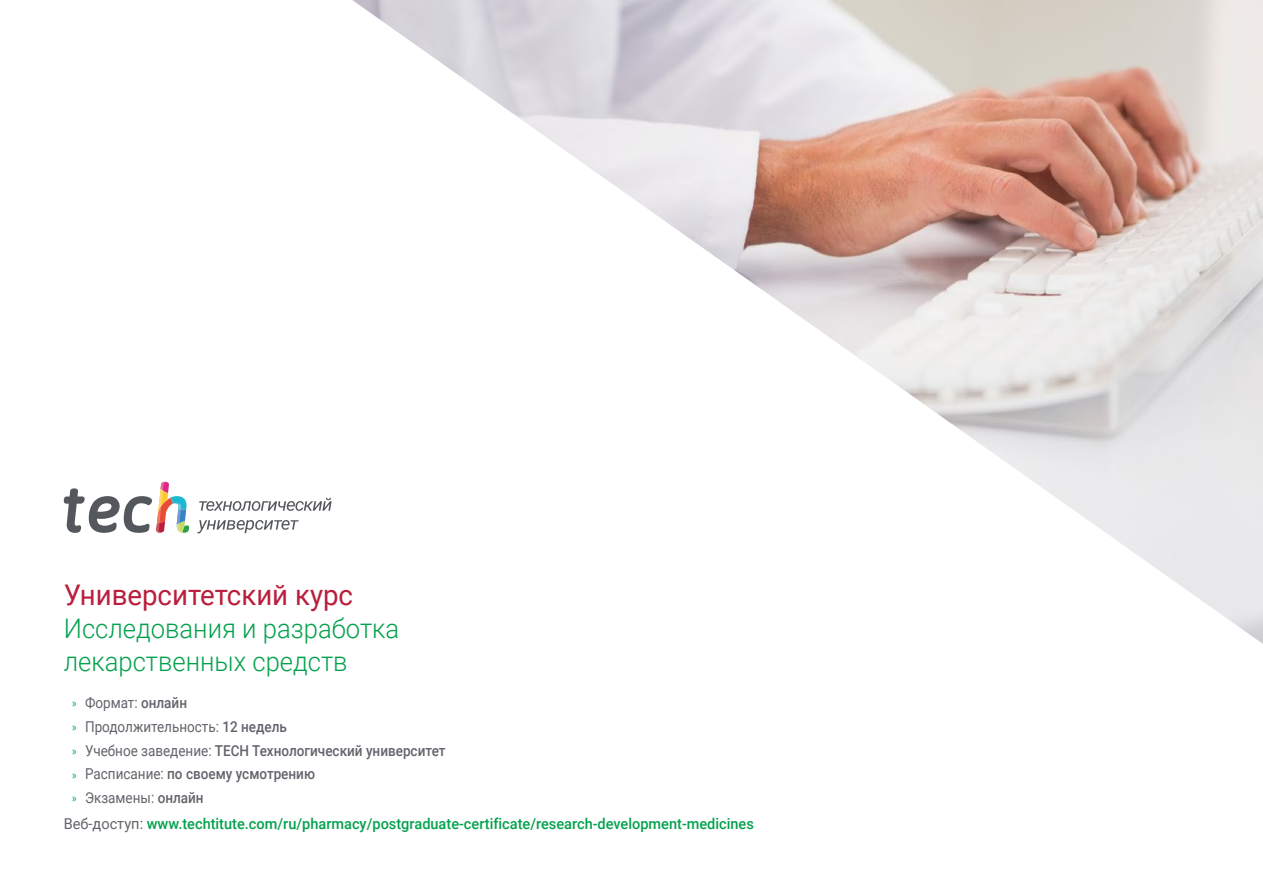
<style>
.page{position:relative;width:1263px;height:893px;background:#fff}
.page>*{position:absolute;margin:0;border:0;box-sizing:border-box;transform-origin:0 0}
.t1{font:28.5px "Roboto";color:#ba1e3c}
.t2{font:300 27px/33px "Roboto";color:#04a14d;scale:.95 1}
.t3{font:500 15px/23.7px "Roboto";color:#61646a;scale:.9 1}
.t4{font:500 15px "Roboto";color:#04a14d}
.s1{font-family:"Myriad Pro";font-weight:400;font-size:12px;color:#04a14d}
.s2{font-weight:400}
.s3{font-weight:400;color:#61646a}
</style>
<div class="page">
<img style="left:352px;top:0;width:911px;height:644px">
<svg style="left:199px;top:498px;width:133px;height:13px"></svg>
<svg style="left:197px;top:520px;width:102px;height:13px"></svg>
<svg style="left:64px;top:482px;width:125px;height:51px"></svg>
<h1 class="t1" style="left:64px;top:575px;width:291px">Университетский курс</h1>
<h2 class="t2" style="left:64px;top:611px;width:355px">Исследования и разработка лекарственных средств</h2>
<p class="t3" style="left:72px;top:690px;width:416px"><span class="s1">»</span> <span class="s2">Формат:</span> oнлайн<br><span class="s1">»</span> <span class="s2">Продолжительность:</span> 12 недель<br><span class="s1">»</span> <span class="s2">Учебное заведение:</span> TECH Технологический университет <span class="s1">»</span> <span class="s2">Расписание:</span> по своему усмотрению<br><span class="s1">»</span> <span class="s2">Экзамены:</span> oнлайн</p>
<p class="t4" style="left:64px;top:813px;width:692px"><span class="s3">Веб-доступ:</span> www.techtitute.com/ru/pharmacy/postgraduate-certificate/research-development-medicines</p>
</div>
